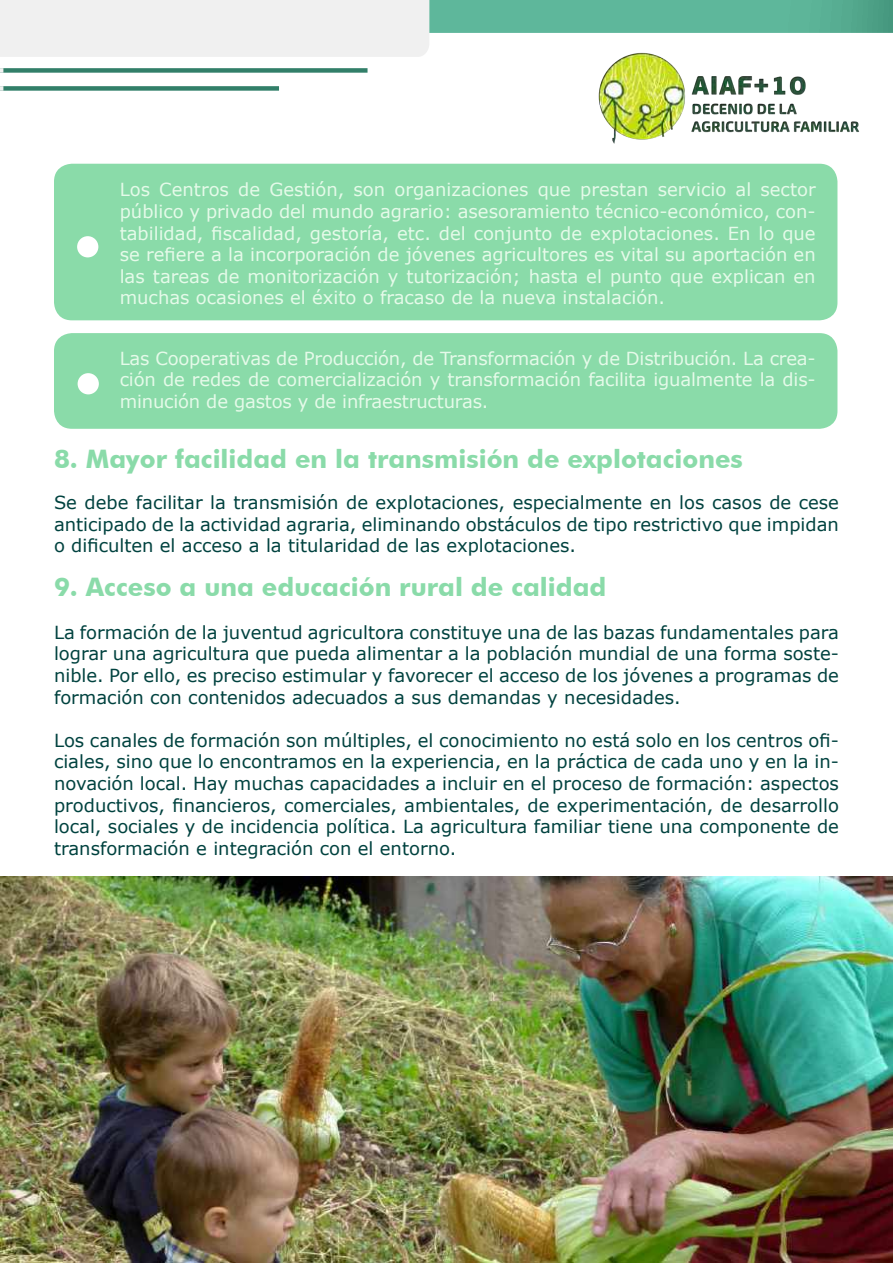
<style>
.page{position:relative;width:893px;height:1263px;background:#fff}
.page>*{position:absolute;margin:0;border:0;box-sizing:border-box;transform-origin:0 0}
.t1{font:700 25.5px "Futura BT";color:#8adba9}
.t2{font:18px/21.6px "Verdana";color:#00423f;text-align:justify}
.t3{font:18px/21.6px "Verdana";letter-spacing:-.01em;color:#e5fae9;text-align:justify}
</style>
<div class="page">
<svg style="left:429px;top:0;width:464px;height:33px;background:#5cb498"></svg>
<div style="left:0;top:0;width:429px;height:57px;background:#f0f0f0"></div>
<div style="left:0;top:68px;width:368px;height:5px;background:#327f69"></div>
<div style="left:0;top:86px;width:279px;height:5px;background:#327f69"></div>
<svg style="left:0;top:68px;width:3px;height:5px"></svg>
<svg style="left:0;top:86px;width:3px;height:5px"></svg>
<img style="left:598px;top:52px;width:262px;height:92px">
<div style="left:54px;top:164px;width:783px;height:156px;background:#8adba9;border-radius:18px"></div>
<div style="left:77px;top:236px;width:21px;height:21px;background:#fff;border-radius:50%"></div>
<div style="left:54px;top:333px;width:783px;height:96px;background:#8adba9;border-radius:18px"></div>
<img style="left:0;top:876px;width:893px;height:387px">
<div style="left:78px;top:373px;width:21px;height:21px;background:#fff;border-radius:50%"></div>
<p class="t3" style="left:120px;top:179px;width:697px">Los Centros de Gestión, son organizaciones que prestan servicio al sector público y privado del mundo agrario: asesoramiento técnico-económico, con&shy;tabilidad, fiscalidad, gestoría, etc. del conjunto de explotaciones. En lo que se refiere a la incorporación de jóvenes agricultores es vital su aportación en las tareas de monitorización y tutorización; hasta el punto que explican en muchas ocasiones el éxito o fracaso de la nueva instalación.</p>
<p class="t3" style="left:120px;top:347px;width:698px">Las Cooperativas de Producción, de Transformación y de Distribución. La crea&shy;ción de redes de comercialización y transformación facilita igualmente la dis&shy;minución de gastos y de infraestructuras.</p>
<h1 class="t1" style="left:54px;top:443px;width:690px">8. Mayor facilidad en la transmisión de explotaciones</h1>
<p class="t2" style="left:54px;top:492px;width:786px">Se debe facilitar la transmisión de explotaciones, especialmente en los casos de cese anticipado de la actividad agraria, eliminando obstáculos de tipo restrictivo que impidan o dificulten el acceso a la titularidad de las explotaciones.</p>
<h1 class="t1" style="left:54px;top:571px;width:554px">9. Acceso a una educación rural de calidad</h1>
<p class="t2" style="left:54px;top:621px;width:786px">La formación de la juventud agricultora constituye una de las bazas fundamentales para lograr una agricultura que pueda alimentar a la población mundial de una forma soste&shy;nible. Por ello, es preciso estimular y favorecer el acceso de los jóvenes a programas de formación con contenidos adecuados a sus demandas y necesidades.</p>
<p class="t2" style="left:54px;top:729px;width:786px">Los canales de formación son múltiples, el conocimiento no está solo en los centros ofi&shy;ciales, sino que lo encontramos en la experiencia, en la práctica de cada uno y en la in&shy;novación local. Hay muchas capacidades a incluir en el proceso de formación: aspectos productivos, financieros, comerciales, ambientales, de experimentación, de desarrollo local, sociales y de incidencia política. La agricultura familiar tiene una componente de transformación e integración con el entorno.</p>
</div>
